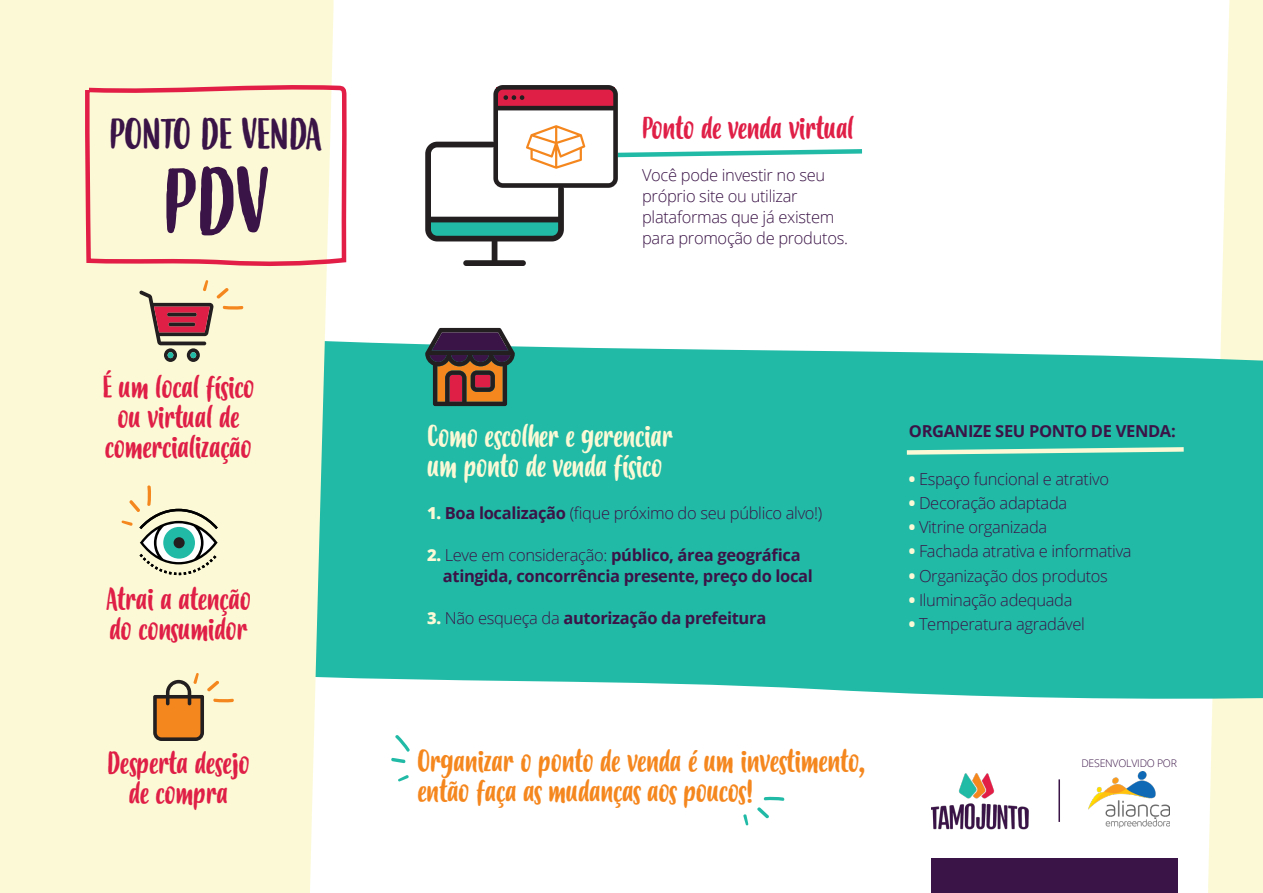
<style>
.page{position:relative;width:1263px;height:893px;background:#fff}
.page>*{position:absolute;margin:0;border:0;box-sizing:border-box;transform-origin:0 0}
.t1{font:90px "Budidaya";color:#3a1447}
.t2{font:41.85px "Budidaya";letter-spacing:-.02em;color:#3a1447}
.t3{font:30px/30px "Budidaya";letter-spacing:-.02em;color:#e01f47;text-align:center}
.t4{font:30px/30px "Budidaya";letter-spacing:-.02em;color:#f5871f}
.t5{font:30px "Budidaya";letter-spacing:-.02em;color:#fcfad6}
.t6{font:300 16.5px/21.1px "Open Sans";letter-spacing:-.02em;color:#3b1447}
.t7{font:700 16.5px "Open Sans";letter-spacing:-.02em;color:#3b1447}
.t8{font:300 10.5px "Open Sans";letter-spacing:-.02em;color:#3a1447}
.s1{font-weight:800;color:#fcfad6}
.s2{font-weight:700}
.s3{font-weight:300}
</style>
<div class="page">
<svg style="left:1208px;top:0;width:55px;height:893px;fill:#fcfad6"></svg>
<div style="left:334px;top:339px;width:929px;height:362px;background:#21baa6"></div>
<svg style="left:425px;top:85px;width:438px;height:181px"></svg>
<div style="left:0;top:0;width:334px;height:893px;background:#fcfad6"></div>
<svg style="left:83px;top:84px;width:264px;height:181px;background:#faefd0"></svg>
<img style="left:931px;top:773px;width:98px;height:57px">
<hr style="left:1058px;top:779px;width:2px;height:43px;background:#3a1447">
<img style="left:1089px;top:772px;width:80px;height:56px">
<div style="left:931px;top:859px;width:247px;height:34px;background:#3a1447"></div>
<svg style="left:425px;top:328px;width:90px;height:78px;background:#644c46"></svg>
<svg style="left:121px;top:485px;width:97px;height:90px;background:#ccd5b9"></svg>
<svg style="left:139px;top:279px;width:105px;height:83px;background:#d7bca6"></svg>
<svg style="left:153px;top:672px;width:81px;height:69px;background:#dab581"></svg>
<svg style="left:391px;top:735px;width:19px;height:28px"></svg>
<svg style="left:398px;top:775px;width:11px;height:7px"></svg>
<svg style="left:757px;top:797px;width:28px;height:22px"></svg>
<svg style="left:743px;top:814px;width:5px;height:12px"></svg>
<svg style="left:902px;top:445px;width:286px;height:12px;background:#70d1b7"></svg>
<p class="t2" style="left:109px;top:111px;width:214px">PONTO DE VENDA</p>
<p class="t1" style="left:163px;top:151px;width:107px">PDV</p>
<p class="t3" style="left:102px;top:373px;width:154px">É um local físico ou virtual de comercialização</p>
<p class="t3" style="left:106px;top:585px;width:147px">Atrai a atenção</p>
<p class="t3" style="left:110px;top:615px;width:140px">do consumidor</p>
<p class="t3" style="left:107px;top:749px;width:145px">Desperta desejo de compra</p>
<p class="t3" style="left:642px;top:115px;width:213px">Ponto de venda virtual</p>
<p class="t6" style="left:642px;top:164px;width:207px">Você pode investir no seu próprio site ou utilizar plataformas que já existem para promoção de produtos.</p>
<p class="t5" style="left:427px;top:420px;width:248px">Como escolher e gerenciar</p>
<p class="t5" style="left:427px;top:450px;width:237px">um ponto de venda físico</p>
<p class="t6" style="left:427px;top:502px;width:397px"><span class="s1">1.</span> <span class="s2">Boa localização</span> (fique próximo do seu público alvo!)</p>
<p class="t7" style="left:427px;top:543px;width:375px"><span class="s1">2.</span> <span class="s3">Leve em consideração:</span> público, área geográfica</p>
<p class="t7" style="left:443px;top:564px;width:372px">atingida, concorrência presente, preço do local</p>
<p class="t7" style="left:427px;top:607px;width:341px"><span class="s1">3.</span> <span class="s3">Não esqueça da</span> autorização da prefeitura</p>
<p class="t7" style="left:909px;top:419px;width:268px">ORGANIZE SEU PONTO DE VENDA:</p>
<p class="t6" style="left:909px;top:468px;width:202px"><span class="s1">•</span> Espaço funcional e atrativo</p>
<p class="t6" style="left:909px;top:492px;width:160px"><span class="s1">•</span> Decoração adaptada</p>
<p class="t6" style="left:909px;top:516px;width:140px"><span class="s1">•</span> Vitrine organizada</p>
<p class="t6" style="left:909px;top:540px;width:224px"><span class="s1">•</span> Fachada atrativa e informativa</p>
<p class="t6" style="left:909px;top:564px;width:201px"><span class="s1">•</span> Organização dos produtos</p>
<p class="t6" style="left:909px;top:589px;width:165px"><span class="s1">•</span> Iluminação adequada</p>
<p class="t6" style="left:909px;top:613px;width:177px"><span class="s1">•</span> Temperatura agradável</p>
<p class="t4" style="left:417px;top:748px;width:449px">Organizar o ponto de venda é um investimento, então faça as mudanças aos poucos!</p>
<p class="t8" style="left:1081px;top:756px;width:97px">DESENVOLVIDO POR</p>
</div>
